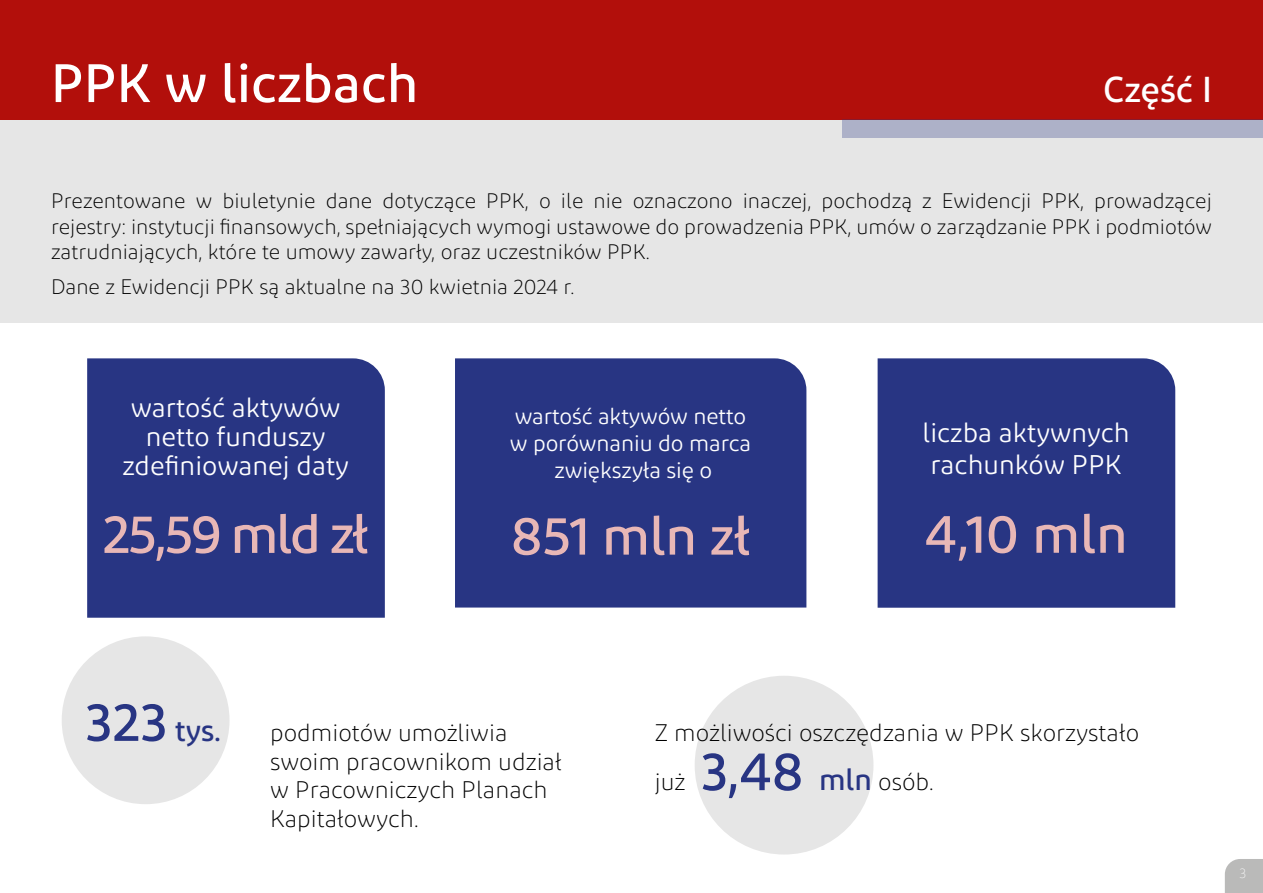
<style>
.page{position:relative;width:1263px;height:893px;background:#fff}
.page>*{position:absolute;margin:0;border:0;box-sizing:border-box;transform-origin:0 0}
.t1{font:500 54px "Diodrum Cyrillic";letter-spacing:-.005em;color:#e8b7b6}
.t2{font:500 54px "Diodrum Cyrillic";color:#fff}
.t3{font:500 36px "Diodrum Cyrillic";color:#fff}
.t4{font:500 30px "Diodrum Cyrillic";color:#283583}
.t5{font:27px/29.1px "Diodrum Cyrillic";color:#fff;text-align:center}
.t6{font:300 24px/28.8px "Diodrum Cyrillic";color:#000}
.t7{font:22.5px/27px "Diodrum Cyrillic";letter-spacing:-.005em;color:#fff;text-align:center}
.t8{font:300 21px/25.5px "Diodrum Cyrillic";color:#000;text-align:justify}
.t9{font:200 13.8px "Diodrum Cyrillic";color:#fff}
.s1{font-size:54px}
.s2{font-weight:500;font-size:54px;color:#283583}
.s3{font-weight:500;font-size:30px;color:#283583}
</style>
<div class="page">
<div style="left:455px;top:358px;width:351px;height:250px;background:#283583"></div>
<div style="left:0;top:102px;width:1263px;height:221px;background:#e6e6e6"></div>
<div style="left:695px;top:676px;width:178px;height:178px;background:#e6e6e6;border-radius:50%"></div>
<div style="left:62px;top:636px;width:168px;height:168px;background:#e6e6e6;border-radius:50%"></div>
<div style="left:87px;top:358px;width:298px;height:260px;background:#283583"></div>
<div style="left:878px;top:358px;width:297px;height:250px;background:#283583"></div>
<svg style="left:1225px;top:859px;width:38px;height:34px"></svg>
<div style="left:0;top:0;width:1263px;height:119px;background:#b20f0b"></div>
<div style="left:842px;top:119px;width:421px;height:19px;background:#adb1c8"></div>
<h1 class="t2" style="left:51px;top:49px;width:369px">PPK w liczbach</h1>
<h2 class="t3" style="left:1103px;top:67px;width:110px">Część I</h2>
<p class="t8" style="left:51px;top:188px;width:1162px">Prezentowane w biuletynie dane dotyczące PPK, o ile nie oznaczono inaczej, pochodzą z Ewidencji PPK, prowadzącej rejestry: instytucji finansowych, spełniających wymogi ustawowe do prowadzenia PPK, umów o zarządzanie PPK i podmiotów zatrudniających, które te umowy zawarły, oraz uczestników PPK.</p>
<p class="t8" style="left:51px;top:273px;width:525px">Dane z Ewidencji PPK są aktualne na 30 kwietnia 2024 r.</p>
<p class="t5" style="left:122px;top:393px;width:228px">wartość aktywów netto funduszy zdefiniowanej daty</p>
<h1 class="t1" style="left:103px;top:500px;width:267px">25,59 mld zł</h1>
<p class="t7" style="left:510px;top:402px;width:243px">wartość aktywów netto w porównaniu do marca zwiększyła się o</p>
<h1 class="t1" style="left:511px;top:502px;width:241px">851 mln zł</h1>
<p class="t5" style="left:922px;top:415px;width:209px;line-height:32.4px;text-align:left">liczba aktywnych rachunków PPK</p>
<h1 class="t1" style="left:925px;top:500px;width:204px">4,10 mln</h1>
<h3 class="t4" style="left:85px;top:712px;width:137px"><span class="s1">323</span> tys.</h3>
<p class="t6" style="left:270px;top:718px;width:293px">podmiotów umożliwia swoim pracownikom udział w Pracowniczych Planach<br>Kapitałowych.</p>
<p class="t6" style="left:655px;top:707px;width:486px;line-height:49.5px">Z możliwości oszczędzania w PPK skorzystało już</p>
<p class="t6" style="left:701px;top:767px;width:234px"><span class="s2">3,48</span> <span class="s3">mln</span> osób.</p>
<p class="t9" style="left:1239px;top:865px;width:8px">3</p>
</div>
